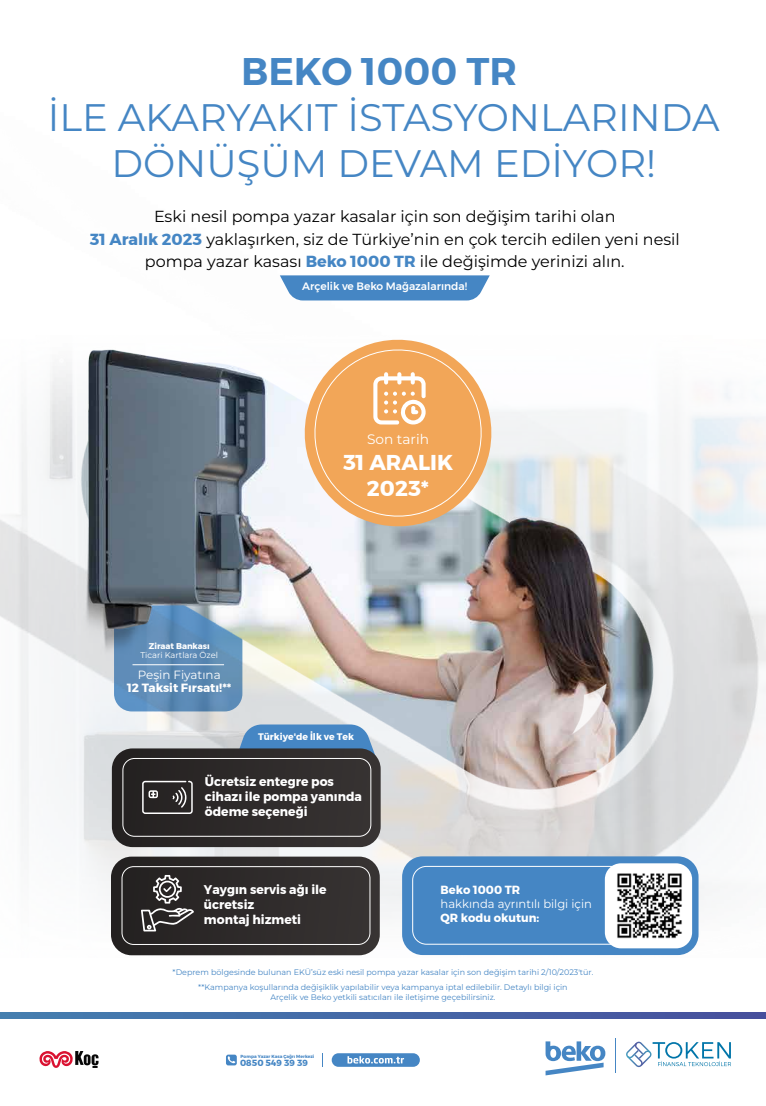
<style>
.page{position:relative;width:766px;height:1106px;background:#fff}
.page>*{position:absolute;margin:0;border:0;box-sizing:border-box;transform-origin:0 0}
.t1{font:100 38.3px/46px "Montserrat";color:#4586c4;text-align:center}
.t2{font:600 38.3px "Montserrat";color:#4586c4}
.t3{font:700 21.4px/25.7px "Montserrat";color:#fff;text-align:center}
.t4{font:100 16px/22.1px "Montserrat";color:#000;text-align:center}
.t5{font:100 13.7px "Montserrat";color:#fff}
.t6{font:700 12.6px/15.1px "Montserrat";color:#fff}
.t7{font:700 11.9px "Montserrat";color:#fff}
.t8{font:100 11.9px "Montserrat";color:#fff}
.t9{font:100 11.8px "Montserrat";color:#fff}
.t10{font:700 11.8px "Montserrat";color:#fff}
.t11{font:500 10.7px "Montserrat";color:#fff}
.t12{font:700 9.5px "Montserrat";color:#fff}
.t13{font:700 8.9px "Montserrat";color:#4586c4}
.t14{font:100 8.3px "Montserrat";color:#fff}
.t15{font:700 8.3px "Montserrat";color:#fff}
.t16{font:100 8px/15.7px "Montserrat";color:#4586c4;text-align:center}
.t17{font:700 4.4px "Montserrat";color:#4586c4}
.s1{font-weight:700;color:#4586c4}
</style>
<div class="page">
<img style="left:0;top:275px;width:765px;height:681px">
<svg style="left:0;top:1012px;width:765px;height:7px;background:#4467a6"></svg>
<svg style="left:39px;top:1051px;width:59px;height:16px"></svg>
<svg style="left:545px;top:1041px;width:60px;height:34px"></svg>
<hr style="left:615px;top:1038px;width:1px;height:34px;background:#4586c4">
<svg style="left:626px;top:1041px;width:104px;height:26px"></svg>
<svg style="left:331px;top:1053px;width:89px;height:13px"></svg>
<svg style="left:226px;top:1054px;width:11px;height:11px"></svg>
<svg style="left:322px;top:1053px;width:1px;height:14px"></svg>
<svg style="left:296px;top:331px;width:203px;height:203px"></svg>
<svg style="left:307px;top:342px;width:181px;height:181px"></svg>
<svg style="left:111px;top:856px;width:268px;height:99px;background:#3b3737"></svg>
<div style="left:402px;top:856px;width:296px;height:99px;background:#4586c4;border-radius:21px"></div>
<div style="left:604px;top:863px;width:88px;height:85px;background:#fff;border-radius:16px"></div>
<svg style="left:412px;top:866px;width:196px;height:78px"></svg>
<svg style="left:112px;top:724px;width:268px;height:123px;background:#4a4d53"></svg>
<img style="left:608px;top:864px;width:82px;height:82px">
<svg style="left:280px;top:275px;width:209px;height:25px;background:#538fc8"></svg>
<hr style="left:132px;top:664px;width:92px;height:1px;background:#fff">
<h1 class="t2" style="left:241px;top:41px;width:278px">BEKO 1000 TR</h1>
<h1 class="t1" style="left:48px;top:93px;width:673px">İLE AKARYAKIT İSTASYONLARINDA<br>DÖNÜŞÜM DEVAM EDİYOR!</h1>
<h3 class="t4" style="left:90px;top:205px;width:591px">Eski nesil pompa yazar kasalar için son değişim tarihi olan<br><span class="s1">31 Aralık 2023</span> yaklaşırken, siz de Türkiye’nin en çok tercih edilen yeni nesil pompa yazar kasası <span class="s1">Beko 1000 TR</span> ile değişimde yerinizi alın.</h3>
<h3 class="t11" style="left:302px;top:278px;width:166px">Arçelik ve Beko Mağazalarında!</h3>
<h3 class="t5" style="left:367px;top:430px;width:64px">Son tarih</h3>
<h2 class="t3" style="left:343px;top:449px;width:111px">31 ARALIK<br>2023*</h2>
<p class="t15" style="left:149px;top:639px;width:62px">Ziraat Bankası</p>
<p class="t14" style="left:140px;top:649px;width:79px">Ticari Kartlara Özel</p>
<h3 class="t8" style="left:138px;top:666px;width:84px">Peşin Fiyatına</h3>
<h3 class="t7" style="left:127px;top:678px;width:106px">12 Taksit Fırsatı!**</h3>
<p class="t12" style="left:258px;top:729px;width:97px">Türkiye'de İlk ve Tek</p>
<h3 class="t6" style="left:205px;top:774px;width:159px">Ücretsiz entegre pos cihazı ile pompa yanında ödeme seçeneği</h3>
<h3 class="t6" style="left:204px;top:882px;width:124px">Yaygın servis ağı ile ücretsiz<br>montaj hizmeti</h3>
<h3 class="t10" style="left:440px;top:879px;width:81px">Beko 1000 TR</h3>
<h3 class="t9" style="left:440px;top:895px;width:153px">hakkında ayrıntılı bilgi için</h3>
<h3 class="t10" style="left:440px;top:908px;width:100px">QR kodu okutun:</h3>
<p class="t16" style="left:172px;top:963px;width:422px">*Deprem bölgesinde bulunan EKÜ’süz eski nesil pompa yazar kasalar için son değişim tarihi 2/10/2023'tür. **Kampanya koşullarında değişiklik yapılabilir veya kampanya iptal edilebilir. Detaylı bilgi için</p>
<p class="t16" style="left:270px;top:988px;width:226px">Arçelik ve Beko yetkili satıcıları ile iletişime geçebilirsiniz.</p>
<p class="t17" style="left:240px;top:1052px;width:75px">Pompa Yazar Kasa Çağrı Merkezi</p>
<p class="t13" style="left:240px;top:1056px;width:69px">0850 549 39 39</p>
</div>
